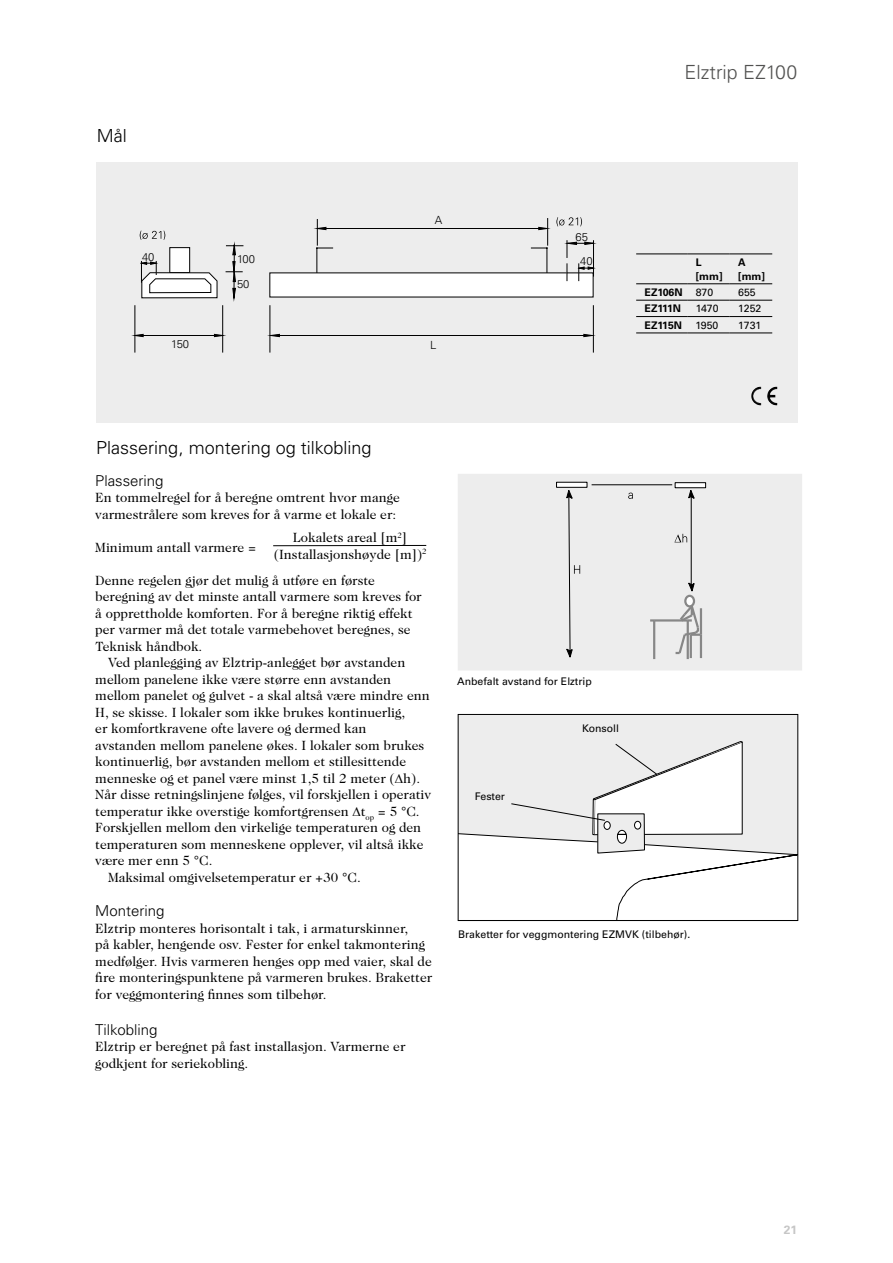
<style>
.page{position:relative;width:893px;height:1263px;background:#fff}
.page>*{position:absolute;margin:0;border:0;box-sizing:border-box;transform-origin:0 0}
.t1{font:300 19.5px "Univers";color:#525251}
.t2{font:300 18px "Univers";color:#000}
.t3{font:300 15px "Univers";color:#000}
.t4{font:13.5px/16.5px "Caslon Two Twenty Four";color:#000}
.t5{font:700 12px "Univers";color:#c6c6c6}
.t6{font:300 11.25px/24.6px "Univers";color:#000;text-align:center}
.t7{font:10.5px "Univers";color:#000}
.t8{font:700 10.5px/13.5px "Univers";color:#000}
</style>
<div class="page">
<div style="left:96px;top:162px;width:701px;height:261px;background:#ededed"></div>
<hr style="left:636px;top:254px;width:51px;height:1px;background:#000">
<hr style="left:687px;top:254px;width:43px;height:1px;background:#000">
<hr style="left:730px;top:254px;width:42px;height:1px;background:#000">
<hr style="left:636px;top:283px;width:51px;height:1px;background:#000">
<hr style="left:687px;top:283px;width:43px;height:1px;background:#000">
<hr style="left:730px;top:283px;width:42px;height:1px;background:#000">
<hr style="left:636px;top:300px;width:51px;height:1px;background:#000">
<hr style="left:687px;top:300px;width:43px;height:1px;background:#000">
<hr style="left:730px;top:300px;width:42px;height:1px;background:#000">
<hr style="left:636px;top:316px;width:51px;height:1px;background:#000">
<hr style="left:687px;top:316px;width:43px;height:1px;background:#000">
<hr style="left:730px;top:316px;width:42px;height:1px;background:#000">
<hr style="left:636px;top:333px;width:51px;height:1px;background:#000">
<hr style="left:687px;top:333px;width:43px;height:1px;background:#000">
<hr style="left:730px;top:333px;width:42px;height:1px;background:#000">
<hr style="left:135px;top:306px;width:1px;height:46px;background:#000">
<hr style="left:270px;top:306px;width:1px;height:46px;background:#000">
<hr style="left:593px;top:306px;width:1px;height:46px;background:#000">
<hr style="left:222px;top:306px;width:1px;height:46px;background:#000">
<svg style="left:134px;top:217px;width:460px;height:120px"></svg>
<img style="left:751px;top:387px;width:26px;height:18px">
<div style="left:458px;top:474px;width:344px;height:196px;background:#ededed"></div>
<div style="left:556px;top:482px;width:31px;height:5px;background:#fff"></div>
<div style="left:556px;top:482px;width:31px;height:6px;border:1px solid #000"></div>
<div style="left:675px;top:483px;width:31px;height:5px;background:#fff"></div>
<div style="left:675px;top:482px;width:31px;height:6px;border:1px solid #000"></div>
<hr style="left:592px;top:484px;width:80px;height:1px;background:#000">
<hr style="left:691px;top:491px;width:1px;height:94px;background:#000">
<hr style="left:650px;top:619px;width:42px;height:2px;background:#878787">
<hr style="left:653px;top:620px;width:2px;height:39px;background:#878787">
<hr style="left:687px;top:620px;width:2px;height:39px;background:#878787">
<hr style="left:700px;top:608px;width:2px;height:27px;background:#878787">
<hr style="left:690px;top:635px;width:2px;height:23px;background:#878787">
<hr style="left:700px;top:635px;width:2px;height:23px;background:#878787">
<svg style="left:676px;top:603px;width:25px;height:53px"></svg>
<div style="left:685px;top:596px;width:9px;height:10px;background:#fff;border-radius:50%"></div>
<div style="left:684px;top:595px;width:11px;height:12px;border:2px solid #878787;border-radius:50%"></div>
<svg style="left:688px;top:490px;width:7px;height:9px"></svg>
<svg style="left:688px;top:582px;width:7px;height:10px"></svg>
<svg style="left:566px;top:490px;width:14px;height:168px"></svg>
<svg style="left:628px;top:493px;width:5px;height:6px"></svg>
<svg style="left:674px;top:534px;width:13px;height:8px"></svg>
<div style="left:460px;top:716px;width:336px;height:25px;background:#ededed"></div>
<svg style="left:458px;top:741px;width:340px;height:179px"></svg>
<hr style="left:273px;top:545px;width:153px;height:1px;background:#000">
<h2 class="t2" style="left:97px;top:125px;width:31px">Mål</h2>
<p class="t6" style="left:142px;top:244px;width:14px">40</p>
<p class="t6" style="left:237px;top:247px;width:20px">100</p>
<p class="t6" style="left:171px;top:332px;width:20px">150</p>
<p class="t6" style="left:237px;top:272px;width:14px">50</p>
<p class="t6" style="left:435px;top:207px;width:9px">A</p>
<p class="t6" style="left:430px;top:333px;width:8px">L</p>
<h1 class="t1" style="left:685px;top:61px;width:114px">Elztrip EZ100</h1>
<p class="t6" style="left:576px;top:224px;width:19px">65<br>40</p>
<p class="t8" style="left:696px;top:256px;width:28px">L [mm]</p>
<p class="t8" style="left:738px;top:256px;width:28px">A [mm]</p>
<p class="t8" style="left:645px;top:286px;width:39px">EZ106N</p>
<p class="t7" style="left:696px;top:286px;width:19px">870</p>
<p class="t7" style="left:738px;top:286px;width:19px">655</p>
<p class="t8" style="left:645px;top:302px;width:38px">EZ111N</p>
<p class="t7" style="left:696px;top:302px;width:24px">1470</p>
<p class="t7" style="left:738px;top:302px;width:25px">1252</p>
<p class="t8" style="left:645px;top:318px;width:39px">EZ115N</p>
<p class="t7" style="left:696px;top:319px;width:24px">1950</p>
<p class="t7" style="left:738px;top:319px;width:25px">1731</p>
<h2 class="t2" style="left:96px;top:437px;width:277px">Plassering, montering og tilkobling</h2>
<p class="t3" style="left:95px;top:471px;width:70px">Plassering</p>
<p class="t4" style="left:95px;top:489px;width:306px">En tommelregel for å beregne omtrent hvor mange varmestrålere som kreves for å varme et lokale er:</p>
<p class="t4" style="left:95px;top:539px;width:162px">Minimum antall varmere =</p>
<p class="t4" style="left:95px;top:572px;width:328px">Denne regelen gjør det mulig å utføre en første beregning av det minste antall varmere som kreves for å opprettholde komforten. For å beregne riktig effekt per varmer må det totale varmebehovet beregnes, se Teknisk håndbok.</p>
<p class="t4" style="left:108px;top:654px;width:299px">Ved planlegging av Elztrip-anlegget bør avstanden</p>
<p class="t4" style="left:95px;top:671px;width:298px">mellom panelene ikke være større enn avstanden</p>
<p class="t4" style="left:95px;top:687px;width:336px">mellom panelet og gulvet - a skal altså være mindre enn</p>
<p class="t4" style="left:95px;top:704px;width:311px">H, se skisse. I lokaler som ikke brukes kontinuerlig,</p>
<p class="t4" style="left:95px;top:720px;width:273px">er komfortkravene ofte lavere og dermed kan</p>
<p class="t4" style="left:95px;top:737px;width:331px">avstanden mellom panelene økes. I lokaler som brukes</p>
<p class="t4" style="left:95px;top:753px;width:312px">kontinuerlig, bør avstanden mellom et stillesittende</p>
<p class="t4" style="left:95px;top:770px;width:326px">menneske og et panel være minst 1,5 til 2 meter (∆h).</p>
<p class="t4" style="left:95px;top:786px;width:338px">Når disse retningslinjene følges, vil forskjellen i operativ</p>
<p class="t4" style="left:95px;top:803px;width:326px">temperatur ikke overstige komfortgrensen ∆t<sub>op</sub> = 5 °C.</p>
<p class="t4" style="left:95px;top:819px;width:328px">Forskjellen mellom den virkelige temperaturen og den</p>
<p class="t4" style="left:95px;top:836px;width:330px">temperaturen som menneskene opplever, vil altså ikke</p>
<p class="t4" style="left:95px;top:852px;width:119px">være mer enn 5 °C.</p>
<p class="t4" style="left:108px;top:869px;width:254px">Maksimal omgivelsetemperatur er +30 °C.</p>
<p class="t3" style="left:95px;top:902px;width:71px">Montering</p>
<p class="t4" style="left:95px;top:920px;width:339px">Elztrip monteres horisontalt i tak, i armaturskinner,<br>på kabler, hengende osv. Fester for enkel takmontering medfølger. Hvis varmeren henges opp med vaier, skal de fire monteringspunktene på varmeren brukes. Braketter for veggmontering finnes som tilbehør.</p>
<p class="t3" style="left:95px;top:1020px;width:64px">Tilkobling</p>
<p class="t4" style="left:95px;top:1038px;width:312px">Elztrip er beregnet på fast installasjon. Varmerne er godkjent for seriekobling.</p>
<p class="t4" style="left:274px;top:529px;width:154px;text-align:center">Lokalets areal [m<sup>2</sup>] (Installasjonshøyde [m])<sup>2</sup></p>
<p class="t7" style="left:457px;top:675px;width:136px">Anbefalt avstand for Elztrip</p>
<p class="t7" style="left:475px;top:789px;width:32px">Fester</p>
<p class="t7" style="left:582px;top:722px;width:39px">Konsoll</p>
<p class="t7" style="left:458px;top:928px;width:234px">Braketter for veggmontering EZMVK (tilbehør).</p>
<p class="t5" style="left:784px;top:1223px;width:15px">21</p>
</div>
